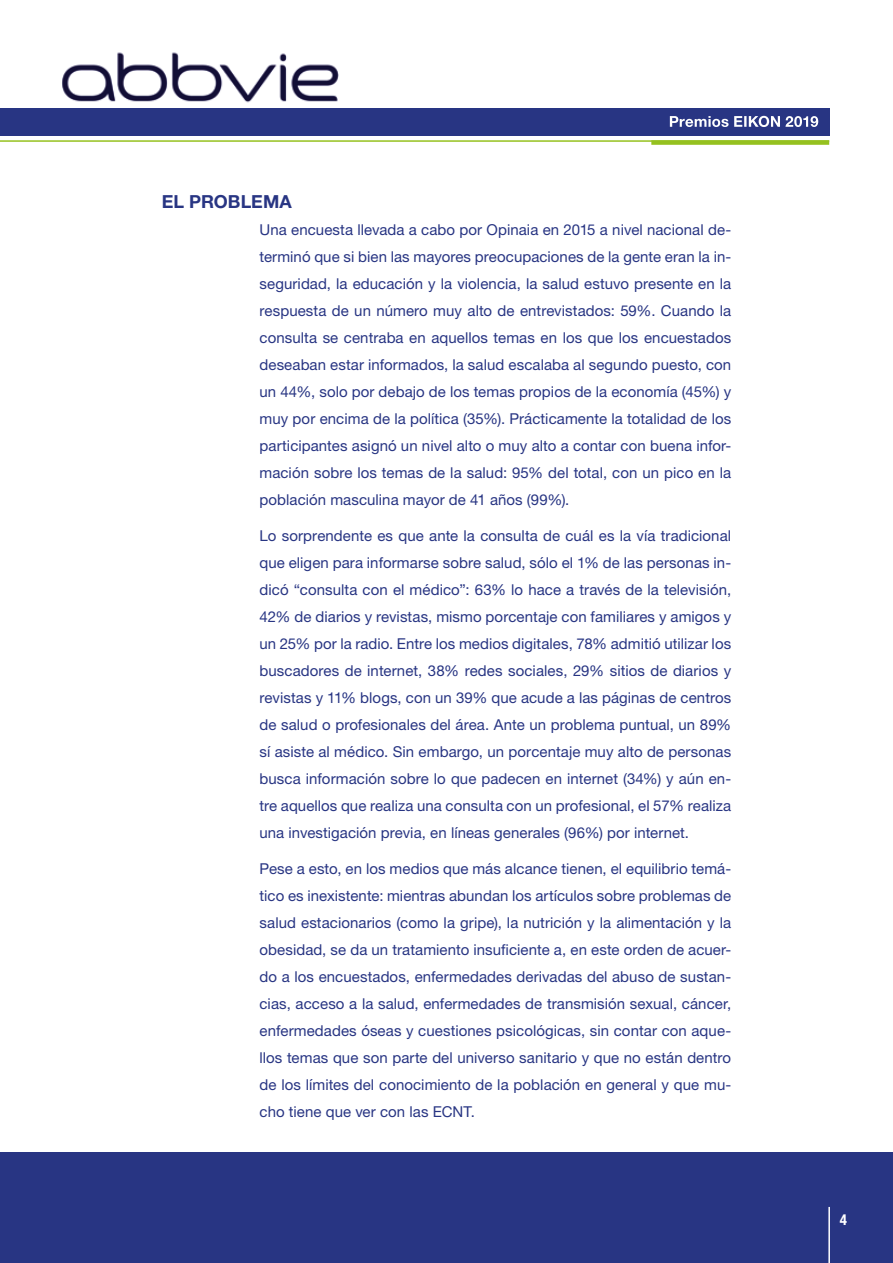
<style>
.page{position:relative;width:893px;height:1263px;background:#fff}
.page>*{position:absolute;margin:0;border:0;box-sizing:border-box;transform-origin:0 0}
.t1{font:700 18px "Helvetica Neue LT Std";letter-spacing:.005em;color:#283583}
.t2{font:15px/27px "Helvetica Neue LT Std";letter-spacing:.005em;color:#283583;text-align:justify}
.t3{font:700 condensed 15px "Helvetica Neue LT Std";color:#fff}
</style>
<div class="page">
<img style="left:35px;top:52px;width:331px;height:57px">
<div style="left:0;top:109px;width:829px;height:27px;background:#283583"></div>
<div style="left:0;top:1153px;width:893px;height:110px;background:#283583"></div>
<div style="left:651px;top:140px;width:178px;height:5px;background:#95c11f"></div>
<svg style="left:670px;top:116px;width:148px;height:11px"></svg>
<hr style="left:0;top:140px;width:829px;height:2px;background:#95c11f">
<hr style="left:828px;top:1207px;width:2px;height:56px;background:#fff">
<p class="t1" style="left:162px;top:190px;width:132px">EL PROBLEMA</p>
<p class="t2" style="left:259px;top:216px;width:473px">Una encuesta llevada a cabo por Opinaia en 2015 a nivel nacional de&shy;terminó que si bien las mayores preocupaciones de la gente eran la in&shy;seguridad, la educación y la violencia, la salud estuvo presente en la respuesta de un número muy alto de entrevistados: 59%. Cuando la consulta se centraba en aquellos temas en los que los encuestados deseaban estar informados, la salud escalaba al segundo puesto, con un 44%, solo por debajo de los temas propios de la economía (45%) y muy por encima de la política (35%). Prácticamente la totalidad de los participantes asignó un nivel alto o muy alto a contar con buena infor&shy;mación sobre los temas de la salud: 95% del total, con un pico en la población masculina mayor de 41 años (99%).</p>
<p class="t2" style="left:259px;top:522px;width:473px">Lo sorprendente es que ante la consulta de cuál es la vía tradicional que eligen para informarse sobre salud, sólo el 1% de las personas in&shy;dicó “consulta con el médico”: 63% lo hace a través de la televisión, 42% de diarios y revistas, mismo porcentaje con familiares y amigos y un 25% por la radio. Entre los medios digitales, 78% admitió utilizar los buscadores de internet, 38% redes sociales, 29% sitios de diarios y revistas y 11% blogs, con un 39% que acude a las páginas de centros de salud o profesionales del área. Ante un problema puntual, un 89% sí asiste al médico. Sin embargo, un porcentaje muy alto de personas busca información sobre lo que padecen en internet (34%) y aún en&shy;tre aquellos que realiza una consulta con un profesional, el 57% realiza una investigación previa, en líneas generales (96%) por internet.</p>
<p class="t2" style="left:259px;top:855px;width:473px">Pese a esto, en los medios que más alcance tienen, el equilibrio temá&shy;tico es inexistente: mientras abundan los artículos sobre problemas de salud estacionarios (como la gripe), la nutrición y la alimentación y la obesidad, se da un tratamiento insuficiente a, en este orden de acuer&shy;do a los encuestados, enfermedades derivadas del abuso de sustan&shy;cias, acceso a la salud, enfermedades de transmisión sexual, cáncer, enfermedades óseas y cuestiones psicológicas, sin contar con aque&shy;llos temas que son parte del universo sanitario y que no están dentro de los límites del conocimiento de la población en general y que mu&shy;cho tiene que ver con las ECNT.</p>
<p class="t3" style="left:840px;top:1210px;width:9px">4</p>
</div>
